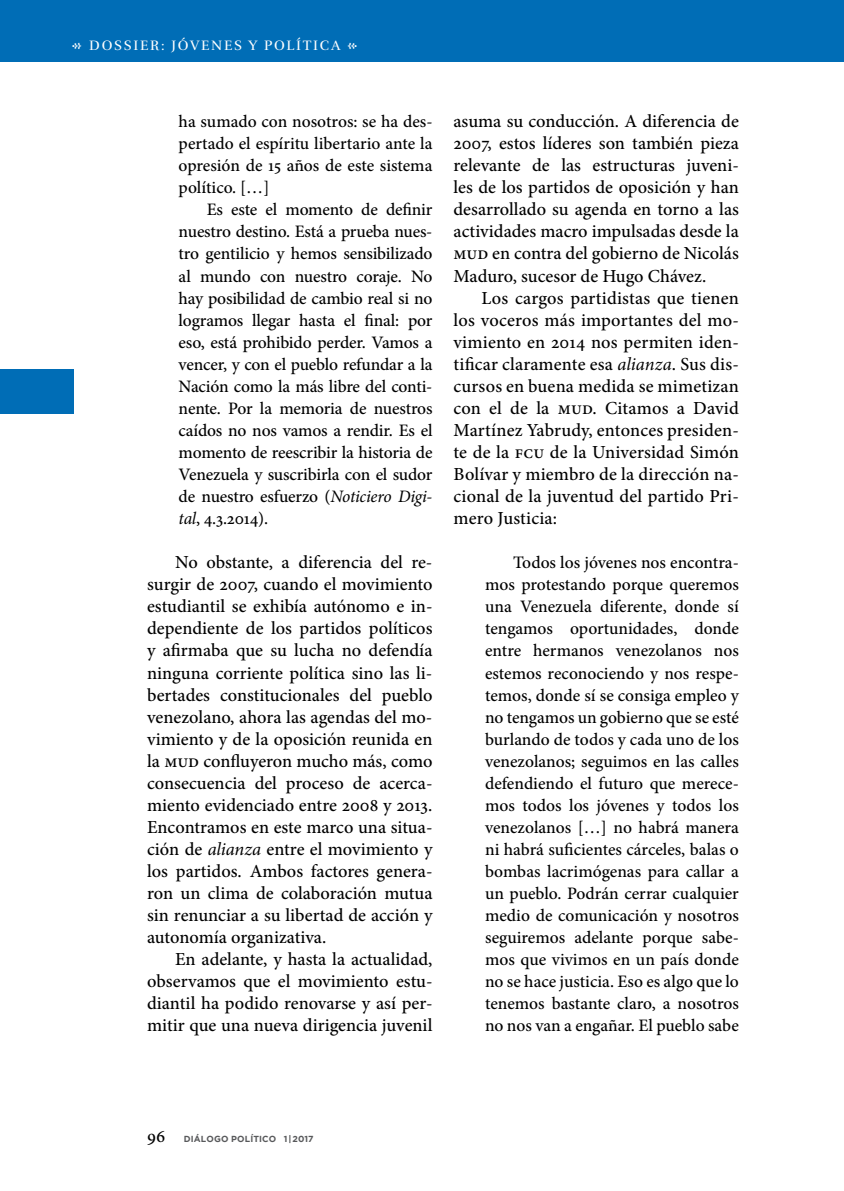
<style>
.page{position:relative;width:844px;height:1191px;background:#fff}
.page>*{position:absolute;margin:0;border:0;box-sizing:border-box;transform-origin:0 0}
.t1{font:500 18.38px/22.1px "Minion Pro";color:#000;text-align:justify}
.t2{font:500 17.5px/22.1px "Minion Pro";letter-spacing:-.005em;color:#000;text-align:justify}
.t3{font:14px "Rufina";letter-spacing:.12em;color:#fff}
.t4{font:700 8.75px "Gotham";letter-spacing:.015em;color:#58595b}
.s1{font-weight:400;font-style:italic}
</style>
<div class="page">
<div style="left:0;top:0;width:843px;height:62px;background:#006db6"></div>
<div style="left:0;top:370px;width:73px;height:44px;background:#006db6"></div>
<p class="t3" style="left:89px;top:36px;width:252px">DOSSIER: JÓVENES Y POLÍTICA</p>
<p class="t2" style="left:178px;top:110px;width:255px">ha sumado con nosotros: se ha des&shy;pertado el espíritu libertario ante la opresión de 15 años de este sistema político. […]</p>
<p class="t2" style="left:178px;top:199px;width:255px;text-indent:28px">Es este el momento de definir nuestro destino. Está a prueba nues&shy;tro gentilicio y hemos sensibilizado al mundo con nuestro coraje. No hay posibilidad de cambio real si no logramos llegar hasta el final: por eso, está prohibido perder. Vamos a vencer, y con el pueblo refundar a la Nación como la más libre del conti&shy;nente. Por la memoria de nuestros caídos no nos vamos a rendir. Es el momento de reescribir la historia de Venezuela y suscribirla con el sudor de nuestro esfuerzo (<span class="s1">Noticiero Digi&shy;tal</span>, 4.3.2014).</p>
<p class="t1" style="left:147px;top:551px;width:287px;text-indent:28px">No obstante, a diferencia del re&shy;surgir de 2007, cuando el movimiento estudiantil se exhibía autónomo e in&shy;dependiente de los partidos políticos y afirmaba que su lucha no defendía ninguna corriente política sino las li&shy;bertades constitucionales del pueblo venezolano, ahora las agendas del mo&shy;vimiento y de la oposición reunida en la mud confluyeron mucho más, como consecuencia del proceso de acerca&shy;miento evidenciado entre 2008 y 2013.<br>Encontramos en este marco una situa&shy;ción de <span class="s1">alianza</span> entre el movimiento y los partidos. Ambos factores genera&shy;ron un clima de colaboración mutua sin renunciar a su libertad de acción y autonomía organizativa.</p>
<p class="t1" style="left:147px;top:948px;width:287px;text-indent:28px">En adelante, y hasta la actualidad, observamos que el movimiento estu&shy;diantil ha podido renovarse y así per&shy;mitir que una nueva dirigencia juvenil</p>
<p class="t1" style="left:453px;top:110px;width:287px">asuma su conducción. A diferencia de 2007, estos líderes son también pieza relevante de las estructuras juveni&shy;les de los partidos de oposición y han desarrollado su agenda en torno a las actividades macro impulsadas desde la mud en contra del gobierno de Nicolás Maduro, sucesor de Hugo Chávez.</p>
<p class="t1" style="left:453px;top:287px;width:287px;text-indent:28px">Los cargos partidistas que tienen los voceros más importantes del mo&shy;vimiento en 2014 nos permiten iden&shy;tificar claramente esa <span class="s1">alianza</span>. Sus dis&shy;cursos en buena medida se mimetizan con el de la mud. Citamos a David Martínez Yabrudy, entonces presiden&shy;te de la fcu de la Universidad Simón Bolívar y miembro de la dirección na&shy;cional de la juventud del partido Pri&shy;mero Justicia:</p>
<p class="t2" style="left:485px;top:551px;width:256px;text-indent:28px">Todos los jóvenes nos encontra&shy;mos protestando porque queremos una Venezuela diferente, donde sí tengamos oportunidades, donde entre hermanos venezolanos nos estemos reconociendo y nos respe&shy;temos, donde sí se consiga empleo y no tengamos un gobierno que se esté burlando de todos y cada uno de los venezolanos; seguimos en las calles defendiendo el futuro que merece&shy;mos todos los jóvenes y todos los venezolanos […] no habrá manera ni habrá suficientes cárceles, balas o bombas lacrimógenas para callar a un pueblo. Podrán cerrar cualquier medio de comunicación y nosotros seguiremos adelante porque sabe&shy;mos que vivimos en un país donde no se hace justicia. Eso es algo que lo tenemos bastante claro, a nosotros no nos van a engañar. El pueblo sabe</p>
<p class="t1" style="left:147px;top:1124px;width:20px">96</p>
<p class="t4" style="left:184px;top:1133px;width:131px">DIÁLOGO POLÍTICO 1 |2017</p>
</div>
